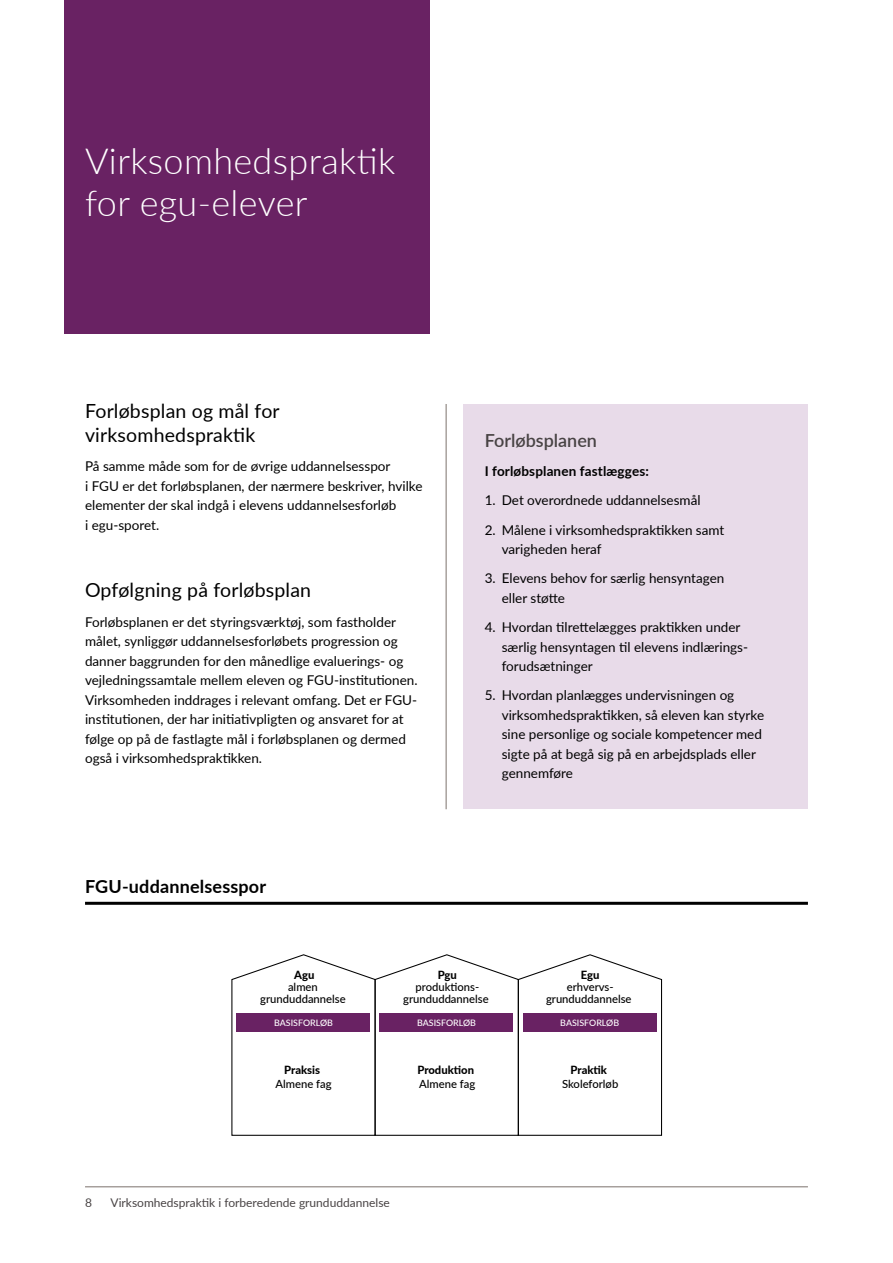
<style>
.page{position:relative;width:893px;height:1263px;background:#fff}
.page>*{position:absolute;margin:0;border:0;box-sizing:border-box;transform-origin:0 0}
._1_Ovrskrift_Typolog{font:300 36px/42px "Lato";letter-spacing:.01em;color:#fff}
._1_Overskrift_3{font:19.5px/24px "Lato";letter-spacing:.01em;color:#000}
._1__Billedoverskrift{font:700 18px "Lato";letter-spacing:.01em;color:#000}
._1__Boksoverskrift_5{font:600 18px "Lato";color:#484344}
._1_Brødtekst_9_13{font:13.5px/19.5px "Lato";color:#000}
._1_Brødtekst_9_13-2{font:700 13.5px "Lato";letter-spacing:.01em;color:#000}
.t1{font:12px "Lato";color:#484344}
.t2{font:500 11.25px/12px "Lato";color:#000;text-align:center}
.t3{font:800 11.25px/13.5px "Lato";color:#000}
.t4{font:500 8.85px "Lato";color:#fff}
.s1{font-weight:800}
.s2{font-weight:500}
</style>
<div class="page">
<svg style="left:231px;top:954px;width:432px;height:182px"></svg>
<div style="left:237px;top:1013px;width:133px;height:18px;background:#692263"></div>
<div style="left:380px;top:1013px;width:133px;height:18px;background:#692263"></div>
<div style="left:523px;top:1013px;width:133px;height:18px;background:#692263"></div>
<div style="left:64px;top:0;width:365px;height:334px;background:#692263"></div>
<div style="left:463px;top:404px;width:345px;height:404px;background:#e8dbe9"></div>
<hr style="left:85px;top:902px;width:723px;height:3px;background:#000">
<hr style="left:446px;top:404px;width:1px;height:405px;background:#7c726d">
<hr style="left:85px;top:1186px;width:723px;height:1px;background:#7c726d">
<p class="_1_Ovrskrift_Typolog" style="left:85px;top:139px;width:312px">Virksomhedspraktik for egu-elever</p>
<p class="_1_Overskrift_3" style="left:85px;top:398px;width:196px">Forløbsplan og mål for virksomhedspraktik</p>
<p class="_1_Brødtekst_9_13" style="left:85px;top:456px;width:339px">På samme måde som for de øvrige uddannelsesspor<br>i FGU er det forløbsplanen, der nærmere beskriver, hvilke elementer der skal indgå i elevens uddannelsesforløb<br>i egu-sporet.</p>
<p class="_1_Overskrift_3" style="left:85px;top:577px;width:228px">Opfølgning på forløbsplan</p>
<p class="_1_Brødtekst_9_13" style="left:85px;top:611px;width:334px">Forløbsplanen er det styringsværktøj, som fastholder målet, synliggør uddannelsesforløbets progression og danner baggrunden for den månedlige evaluerings- og vejledningssamtale mellem eleven og FGU-institutionen.<br>Virksomheden inddrages i relevant omfang. Det er FGU&shy;institutionen, der har initiativpligten og ansvaret for at følge op på de fastlagte mål i forløbsplanen og dermed også i virksomhedspraktikken.</p>
<p class="_1__Billedoverskrift" style="left:85px;top:873px;width:183px">FGU-uddannelsesspor</p>
<p class="_1__Boksoverskrift_5" style="left:485px;top:427px;width:114px">Forløbsplanen</p>
<p class="_1_Brødtekst_9_13-2" style="left:485px;top:461px;width:166px">I forløbsplanen fastlægges:</p>
<p class="_1_Brødtekst_9_13" style="left:485px;top:490px;width:217px">1. Det overordnede uddannelsesmål</p>
<p class="_1_Brødtekst_9_13" style="left:502px;top:519px;width:224px;text-indent:-17px">2. Målene i virksomhedspraktikken samt varigheden heraf</p>
<p class="_1_Brødtekst_9_13" style="left:502px;top:568px;width:224px;text-indent:-17px">3. Elevens behov for særlig hensyntagen eller støtte</p>
<p class="_1_Brødtekst_9_13" style="left:502px;top:617px;width:246px;text-indent:-17px">4. Hvordan tilrettelægges praktikken under særlig hensyntagen til elevens indlærings&shy;forudsætninger</p>
<p class="_1_Brødtekst_9_13" style="left:502px;top:685px;width:264px;text-indent:-17px">5. Hvordan planlægges undervisningen og virksomhedspraktikken, så eleven kan styrke sine personlige og sociale kompetencer med sigte på at begå sig på en arbejdsplads eller gennemføre</p>
<p class="t2" style="left:260px;top:969px;width:87px"><span class="s1">Agu<br></span>almen grunduddannelse</p>
<p class="t2" style="left:403px;top:969px;width:87px"><span class="s1">Pgu </span>produktions&shy;grunduddannelse</p>
<p class="t2" style="left:546px;top:969px;width:87px"><span class="s1">Egu<br></span>erhvervs&shy;grunduddannelse</p>
<p class="t4" style="left:274px;top:1016px;width:60px">BASISFORLØB</p>
<p class="t4" style="left:417px;top:1016px;width:60px">BASISFORLØB</p>
<p class="t4" style="left:560px;top:1016px;width:60px">BASISFORLØB</p>
<p class="t2" style="left:276px;top:1063px;width:58px;line-height:13.5px"><span class="s1">Praksis<br></span>Almene fag</p>
<p class="t3" style="left:417px;top:1063px;width:59px">Produktion<br><span class="s2">Almene fag</span></p>
<p class="t2" style="left:562px;top:1063px;width:58px;line-height:13.5px"><span class="s1">Praktik<br></span>Skoleforløb</p>
<p class="t1" style="left:85px;top:1194px;width:8px">8</p>
<p class="t1" style="left:111px;top:1194px;width:281px">Virksomhedspraktik i forberedende grunduddannelse</p>
</div>
